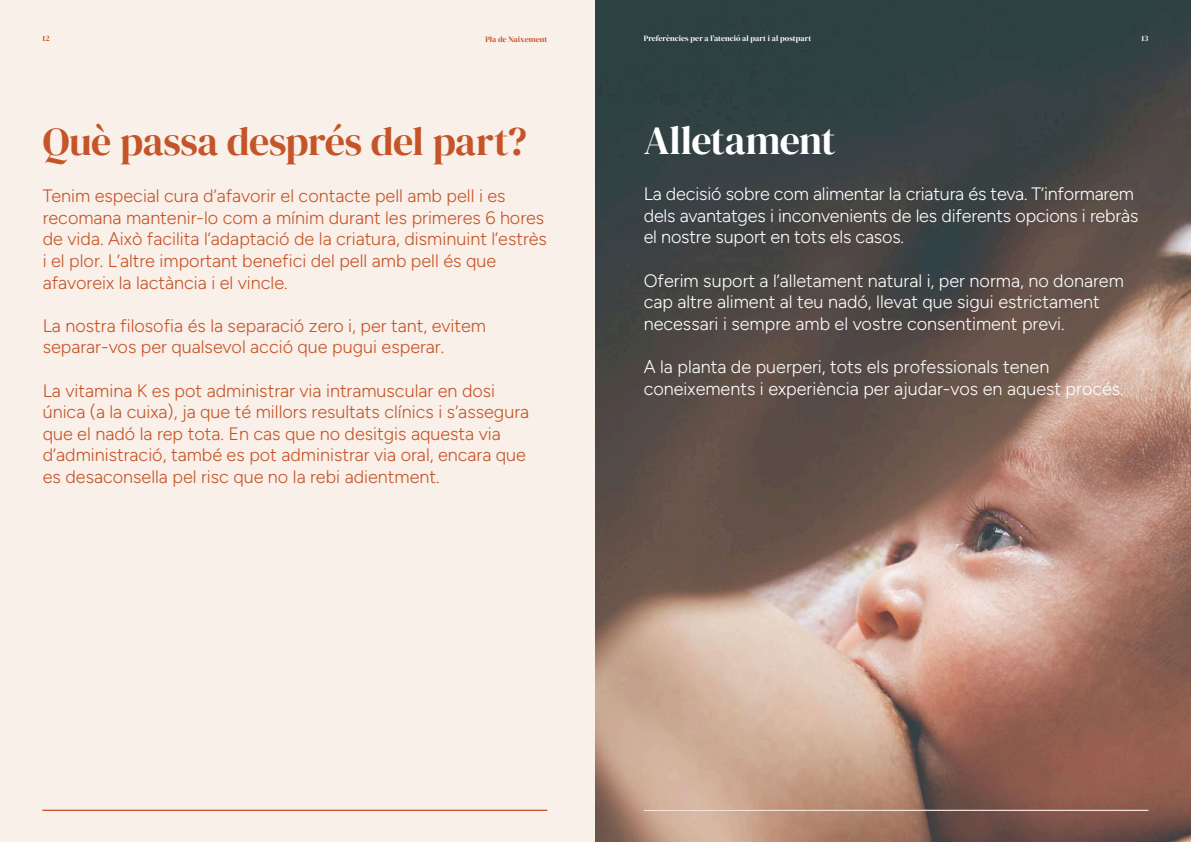
<style>
.page{position:relative;width:1191px;height:842px;background:#fff}
.page>*{position:absolute;margin:0;border:0;box-sizing:border-box;transform-origin:0 0}
.t1{font:40px "DM Serif Display";letter-spacing:-.015em;color:#c55428}
.t2{font:40px "DM Serif Display";letter-spacing:-.02em;color:#fff}
.t3{font:300 18px/21.6px "Figtree";color:#c55428}
.t4{font:300 18px/21.6px "Figtree";color:#fff}
.Texto_de_encabezado{font:8px "DM Serif Display";letter-spacing:.005em;color:#fff}
.t5{font:8px "DM Serif Display";color:#c55428}
</style>
<div class="page">
<div style="left:0;top:0;width:595px;height:842px;background:#f9f0e9"></div>
<hr style="left:43px;top:810px;width:504px;height:1px;background:#c55428">
<img style="left:595px;top:0;width:596px;height:842px">
<hr style="left:643px;top:810px;width:505px;height:1px;background:#fff">
<p class="t5" style="left:43px;top:34px;width:9px">12</p>
<p class="t5" style="left:485px;top:34px;width:63px">Pla de Naixement</p>
<p class="t1" style="left:43px;top:118px;width:486px">Què passa després del part?</p>
<p class="t3" style="left:43px;top:185px;width:464px">Tenim especial cura d’afavorir el contacte pell amb pell i es</p>
<p class="t3" style="left:43px;top:207px;width:506px">recomana mantenir-lo com a mínim durant les primeres 6 hores de vida. Això facilita l’adaptació de la criatura, disminuint l’estrès</p>
<p class="t3" style="left:43px;top:250px;width:455px">i el plor. L’altre important benefici del pell amb pell és que</p>
<p class="t3" style="left:43px;top:271px;width:246px">afavoreix la lactància i el vincle.</p>
<p class="t3" style="left:43px;top:315px;width:445px">La nostra filosofia és la separació zero i, per tant, evitem</p>
<p class="t3" style="left:43px;top:336px;width:403px">separar-vos per qualsevol acció que pugui esperar.</p>
<p class="t3" style="left:43px;top:379px;width:454px">La vitamina K es pot administrar via intramuscular en dosi</p>
<p class="t3" style="left:43px;top:401px;width:488px">única (a la cuixa), ja que té millors resultats clínics i s’assegura que el nadó la rep tota. En cas que no desitgis aquesta via</p>
<p class="t3" style="left:43px;top:444px;width:485px">d’administració, també es pot administrar via oral, encara que es desaconsella pel risc que no la rebi adientment.</p>
<p class="Texto_de_encabezado" style="left:643px;top:34px;width:169px">Preferències per a l’atenció al part i al postpart</p>
<p class="Texto_de_encabezado" style="left:1141px;top:34px;width:9px">13</p>
<p class="t2" style="left:643px;top:117px;width:193px">Alletament</p>
<p class="t4" style="left:643px;top:183px;width:496px">La decisió sobre com alimentar la criatura és teva. T’informarem dels avantatges i inconvenients de les diferents opcions i rebràs el nostre suport en tots els casos.</p>
<p class="t4" style="left:643px;top:269px;width:482px">Oferim suport a l’alletament natural i, per norma, no donarem cap altre aliment al teu nadó, llevat que sigui estrictament</p>
<p class="t4" style="left:643px;top:313px;width:422px">necessari i sempre amb el vostre consentiment previ.</p>
<p class="t4" style="left:643px;top:356px;width:407px">A la planta de puerperi, tots els professionals tenen</p>
<p class="t4" style="left:643px;top:377px;width:481px">coneixements i experiència per ajudar-vos en aquest procés.</p>
</div>
